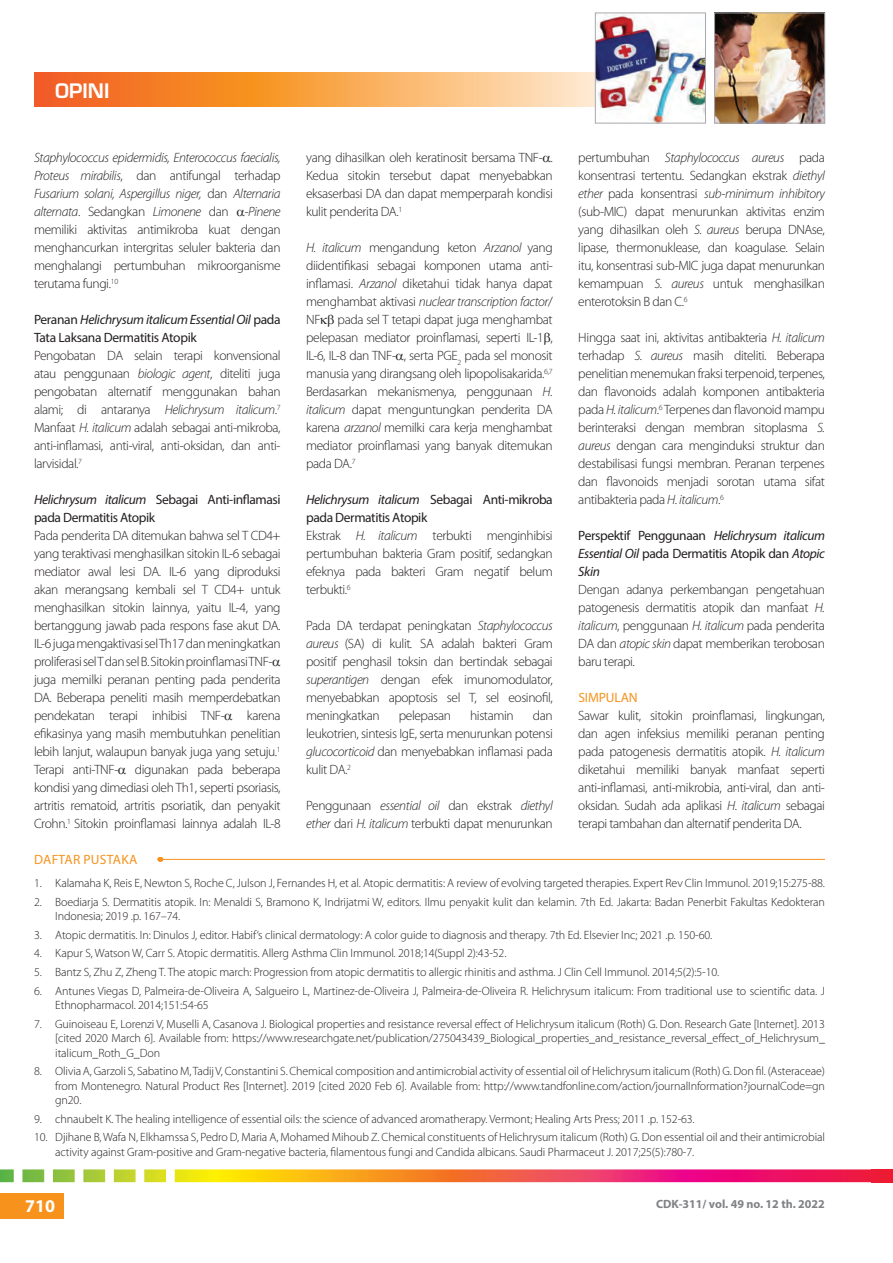
<style>
.page{position:relative;width:893px;height:1263px;background:#fff}
.page>*{position:absolute;margin:0;border:0;box-sizing:border-box;transform-origin:0 0}
.t1{font:600 19.5px "Eurostile LT Std";color:#fff}
.t2{font:700 18px "Myriad Pro";color:#fff}
.t3{font:300 13.5px/18px "Myriad Pro";letter-spacing:-.03em;color:#231f20;text-align:justify}
.t4{font:13.5px "Myriad Pro";letter-spacing:.02em;color:#f7931d}
.t5{font:300 12px/14.4px "Myriad Pro";letter-spacing:-.01em;color:#231f20}
.t6{font:700 12px "Myriad Pro";color:#808285}
.s1{font-style:italic}
.s2{font-weight:400}
.s3{font-weight:400;font-style:italic}
.s4{font-weight:400;color:#f7931d}
</style>
<div class="page">
<svg style="left:34px;top:72px;width:561px;height:35px;background:#f8a257"></svg>
<img style="left:716px;top:15px;width:107px;height:106px">
<div style="left:714px;top:13px;width:111px;height:110px;border:1px solid #a8a9ad"></div>
<img style="left:597px;top:15px;width:107px;height:106px">
<div style="left:595px;top:13px;width:111px;height:110px;border:1px solid #a8a9ad"></div>
<div style="left:0;top:1193px;width:64px;height:25px;background:#f7931d"></div>
<svg style="left:0;top:1169px;width:893px;height:13px;background:#e87d50"></svg>
<hr style="left:157px;top:859px;width:668px;height:1px;background:#f7931d">
<p class="t1" style="left:55px;top:79px;width:56px">OPINI</p>
<p class="t3" style="left:34px;top:149px;width:248px"><span class="s1">Staphylococcus epidermidis, Enterococcus faecialis, Proteus mirabilis</span>, dan antifungal terhadap <span class="s1">Fusarium solani, Aspergillus niger,</span> dan <span class="s1">Alternaria alternata</span>. Sedangkan <span class="s1">Limonene</span> dan <span class="s1">-Pinene </span>memiliki aktivitas antimikroba kuat dengan menghancurkan intergritas seluler bakteria dan menghalangi pertumbuhan mikroorganisme terutama fungi.<sup>10</sup></p>
<p class="t3" style="left:34px;top:311px;width:248px;text-align:left"><span class="s2">Peranan</span> <span class="s3">Helichrysum italicum Essential Oil</span> <span class="s2">pada Tata Laksana Dermatitis Atopik<br></span>Pengobatan DA selain terapi konvensional atau penggunaan <span class="s1">biologic agent</span>, diteliti juga pengobatan alternatif menggunakan bahan alami; di antaranya <span class="s1">Helichrysum italicum</span>.<sup>7<br></sup>Manfaat <span class="s1">H. italicum</span> adalah sebagai anti-mikroba, anti-inflamasi, anti-viral, anti-oksidan, dan anti&shy;larvisidal.<sup>7</sup></p>
<p class="t3" style="left:34px;top:491px;width:248px;text-align:left"><span class="s3">Helichrysum italicum</span> <span class="s2">Sebagai Anti-inflamasi pada Dermatitis Atopik<br></span>Pada penderita DA ditemukan bahwa sel T CD4+ yang teraktivasi menghasilkan sitokin IL-6 sebagai mediator awal lesi DA. IL-6 yang diproduksi akan merangsang kembali sel T CD4+ untuk menghasilkan sitokin lainnya, yaitu IL-4, yang bertanggung jawab pada respons fase akut DA.<br>IL-6 juga mengaktivasi sel Th17 dan meningkatkan proliferasi sel T dan sel B. Sitokin proinflamasi TNF&shy;juga memilki peranan penting pada penderita DA. Beberapa peneliti masih memperdebatkan pendekatan terapi inhibisi TNF-</p>
<p class="t3" style="left:34px;top:707px;width:248px;text-indent:213px">karena efikasinya yang masih membutuhkan penelitian lebih lanjut, walaupun banyak juga yang setuju.<sup>1<br></sup>Terapi anti-TNF- digunakan pada beberapa kondisi yang dimediasi oleh Th1, seperti psoriasis, artritis rematoid, artritis psoriatik, dan penyakit Crohn.<sup>1</sup> Sitokin proinflamasi lainnya adalah IL-8</p>
<p class="t3" style="left:306px;top:149px;width:248px">yang dihasilkan oleh keratinosit bersama TNF- .<br>Kedua sitokin tersebut dapat menyebabkan eksaserbasi DA dan dapat memperparah kondisi kulit penderita DA.<sup>1</sup></p>
<p class="t3" style="left:306px;top:239px;width:248px"><span class="s1">H. italicum</span> mengandung keton <span class="s1">Arzanol</span> yang diidentifikasi sebagai komponen utama anti&shy;inflamasi. <span class="s1">Arzanol</span> diketahui tidak hanya dapat menghambat aktivasi <span class="s1">nuclear transcription factor</span>/ NF</p>
<p class="t3" style="left:306px;top:311px;width:248px;text-indent:31px">pada sel T tetapi dapat juga menghambat pelepasan mediator proinflamasi, seperti IL-1 , IL-6, IL-8 dan TNF- , serta PGE<sub>2</sub> pada sel monosit manusia yang dirangsang oleh lipopolisakarida.<sup>6,7<br></sup>Berdasarkan mekanismenya, penggunaan <span class="s1">H. italicum</span> dapat menguntungkan penderita DA karena <span class="s1">arzanol</span> memilki cara kerja menghambat mediator proinflamasi yang banyak ditemukan pada DA.<sup>7</sup></p>
<p class="t3" style="left:306px;top:491px;width:248px;text-align:left"><span class="s3">Helichrysum italicum</span> <span class="s2">Sebagai Anti-mikroba pada Dermatitis Atopik<br></span>Ekstrak <span class="s1">H. italicum</span> terbukti menginhibisi pertumbuhan bakteria Gram positif, sedangkan efeknya pada bakteri Gram negatif belum terbukti.<sup>6</sup></p>
<p class="t3" style="left:306px;top:617px;width:248px">Pada DA terdapat peningkatan <span class="s1">Staphylococcus aureus</span> (SA) di kulit<span class="s1">.</span> SA adalah bakteri Gram positif penghasil toksin dan bertindak sebagai <span class="s1">superantigen</span> dengan efek imunomodulator, menyebabkan apoptosis sel T, sel eosinofil, meningkatkan</p>
<p class="t3" style="left:306px;top:707px;width:248px;text-indent:227px">dan leukotrien, sintesis IgE, serta menurunkan potensi <span class="s1">glucocorticoid</span> dan menyebabkan inflamasi pada kulit DA.<sup>2</sup></p>
<p class="t3" style="left:306px;top:797px;width:248px">Penggunaan <span class="s1">essential oil</span> dan ekstrak <span class="s1">diethyl ether</span> dari <span class="s1">H. italicum</span> terbukti dapat menurunkan</p>
<p class="t3" style="left:399px;top:707px;width:54px">pelepasan</p>
<p class="t3" style="left:470px;top:707px;width:45px">histamin</p>
<p class="t3" style="left:578px;top:149px;width:248px">pertumbuhan <span class="s1">Staphylococcus aureus</span> pada konsentrasi tertentu. Sedangkan ekstrak <span class="s1">diethyl ether</span> pada konsentrasi <span class="s1">sub-minimum inhibitory </span>(sub-MIC) dapat menurunkan aktivitas enzim yang dihasilkan oleh <span class="s1">S. aureus</span> berupa DNAse, lipase, thermonuklease, dan koagulase. Selain itu, konsentrasi sub-MIC juga dapat menurunkan kemampuan <span class="s1">S. aureus</span> untuk menghasilkan enterotoksin B dan C.<sup>6</sup></p>
<p class="t3" style="left:578px;top:329px;width:248px">Hingga saat ini, aktivitas antibakteria <span class="s1">H. italicum </span>terhadap <span class="s1">S. aureus</span> masih diteliti. Beberapa penelitian menemukan fraksi terpenoid, terpenes, dan flavonoids adalah komponen antibakteria pada <span class="s1">H. italicum</span>.<sup>6</sup> Terpenes dan flavonoid mampu berinteraksi dengan membran sitoplasma <span class="s1">S. aureus</span> dengan cara menginduksi struktur dan destabilisasi fungsi membran. Peranan terpenes dan flavonoids menjadi sorotan utama sifat antibakteria pada <span class="s1">H. italicum</span>.<sup>6</sup></p>
<p class="t3" style="left:578px;top:527px;width:248px;text-align:left"><span class="s2">Perspektif Penggunaan</span> <span class="s3">Helichrysum italicum Essential Oil</span> <span class="s2">pada Dermatitis Atopik dan</span> <span class="s3">Atopic Skin<br></span>Dengan adanya perkembangan pengetahuan patogenesis dermatitis atopik dan manfaat <span class="s1">H. italicum</span>, penggunaan <span class="s1">H. italicum</span> pada penderita DA dan <span class="s1">atopic skin</span> dapat memberikan terobosan baru terapi.</p>
<p class="t3" style="left:578px;top:689px;width:248px;text-align:left"><span class="s4">SIMPULAN<br></span>Sawar kulit, sitokin proinflamasi, lingkungan, dan agen infeksius memiliki peranan penting pada patogenesis dermatitis atopik. <span class="s1">H. italicum </span>diketahui memiliki banyak manfaat seperti anti-inflamasi, anti-mikrobia, anti-viral, dan anti&shy;oksidan. Sudah ada aplikasi <span class="s1">H. italicum</span> sebagai terapi tambahan dan alternatif penderita DA.</p>
<p class="t4" style="left:34px;top:851px;width:105px">DAFTAR PUSTAKA</p>
<p class="t5" style="left:34px;top:876px;width:792px">1. Kalamaha K, Reis E, Newton S, Roche C, Julson J, Fernandes H, et al. Atopic dermatitis: A review of evolving targeted therapies. Expert Rev Clin Immunol. 2019;15:275-88.</p>
<p class="t5" style="left:55px;top:895px;width:771px;text-indent:-21px">2. Boediarja S. Dermatitis atopik. In: Menaldi S, Bramono K, Indrijatmi W, editors. Ilmu penyakit kulit dan kelamin. 7th Ed. Jakarta: Badan Penerbit Fakultas Kedokteran<br>Indonesia; 2019 .p. 167–74.</p>
<p class="t5" style="left:34px;top:928px;width:680px">3. Atopic dermatitis. In: Dinulos J, editor. Habif‘s clinical dermatology: A color guide to diagnosis and therapy. 7th Ed. Elsevier Inc; 2021 .p. 150-60.</p>
<p class="t5" style="left:34px;top:946px;width:474px">4. Kapur S, Watson W, Carr S. Atopic dermatitis. Allerg Asthma Clin Immunol. 2018;14(Suppl 2):43-52.</p>
<p class="t5" style="left:34px;top:965px;width:687px">5. Bantz S, Zhu Z, Zheng T. The atopic march: Progression from atopic dermatitis to allergic rhinitis and asthma. J Clin Cell Immunol. 2014;5(2):5-10.</p>
<p class="t5" style="left:55px;top:984px;width:771px;text-indent:-21px">6. Antunes Viegas D, Palmeira-de-Oliveira A, Salgueiro L, Martinez-de-Oliveira J, Palmeira-de-Oliveira R. Helichrysum italicum: From traditional use to scientific data. J<br>Ethnopharmacol. 2014;151:54-65</p>
<p class="t5" style="left:55px;top:1017px;width:771px;text-align:justify;text-indent:-21px">7. Guinoiseau E, Lorenzi V, Muselli A, Casanova J. Biological properties and resistance reversal effect of Helichrysum italicum (Roth) G. Don. Research Gate [Internet]. 2013 [cited 2020 March 6]. Available from: https://www.researchgate.net/publication/275043439_Biological_properties_and_resistance_reversal_effect_of_Helichrysum_ italicum_Roth_G_Don</p>
<p class="t5" style="left:55px;top:1064px;width:771px;text-align:justify;text-indent:-21px">8. Olivia A, Garzoli S, Sabatino M, Tadij V, Constantini S. Chemical composition and antimicrobial activity of essential oil of Helichrysum italicum (Roth) G. Don fil. (Asteraceae) from Montenegro. Natural Product Res [Internet]. 2019 [cited 2020 Feb 6]. Available from: http://www.tandfonline.com/action/journalInformation?journalCode=gn gn20.</p>
<p class="t5" style="left:34px;top:1111px;width:662px">9. chnaubelt K. The healing intelligence of essential oils: the science of advanced aromatherapy. Vermont; Healing Arts Press; 2011 .p. 152-63.</p>
<p class="t5" style="left:55px;top:1130px;width:771px;text-indent:-21px">10. Djihane B, Wafa N, Elkhamssa S, Pedro D, Maria A, Mohamed Mihoub Z. Chemical constituents of Helichrysum italicum (Roth) G. Don essential oil and their antimicrobial activity against Gram-positive and Gram-negative bacteria, filamentous fungi and Candida albicans. Saudi Pharmaceut J. 2017;25(5):780-7.</p>
<p class="t2" style="left:25px;top:1194px;width:31px">710</p>
<p class="t6" style="left:656px;top:1196px;width:170px">CDK-311/ vol. 49 no. 12 th. 2022</p>
</div>
